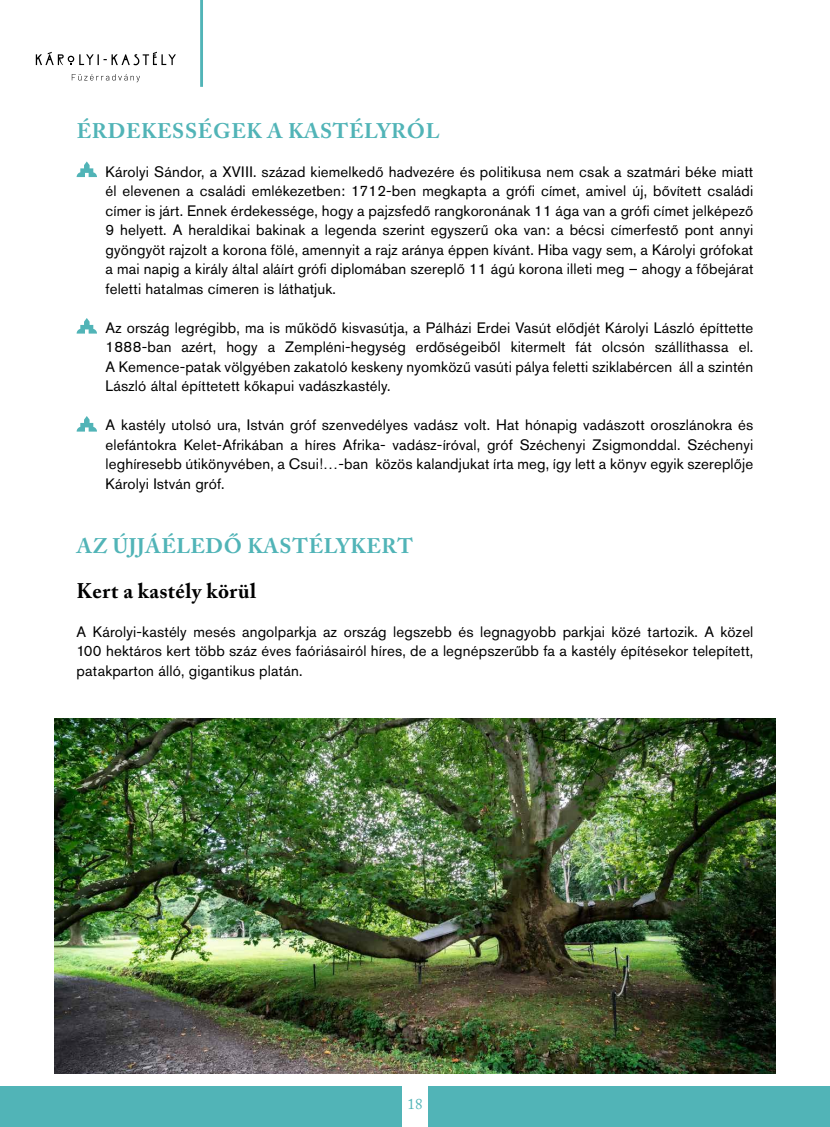
<style>
.page{position:relative;width:830px;height:1127px;background:#fff}
.page>*{position:absolute;margin:0;border:0;box-sizing:border-box;transform-origin:0 0}
.t1{font:700 21px "Adobe Caslon Pro";letter-spacing:.035em;color:#51b4b7}
.t2{font:700 21px "Adobe Caslon Pro";letter-spacing:.02em;color:#000}
.t3{font:15px/19.5px "Akzidenz Grotesk Pro";letter-spacing:.01em;color:#000;text-align:justify}
.t4{font:15px "Adobe Caslon Pro";color:#51b4b7}
</style>
<div class="page">
<svg style="left:77px;top:161px;width:20px;height:16px"></svg>
<svg style="left:77px;top:318px;width:20px;height:16px"></svg>
<svg style="left:77px;top:416px;width:20px;height:16px"></svg>
<img style="left:54px;top:718px;width:721px;height:356px">
<div style="left:0;top:1086px;width:829px;height:41px;background:#51b4b7"></div>
<div style="left:402px;top:1084px;width:25px;height:43px;background:#fff"></div>
<hr style="left:200px;top:0;width:3px;height:87px;background:#51b4b7">
<svg style="left:72px;top:74px;width:68px;height:8px"></svg>
<svg style="left:36px;top:52px;width:140px;height:13px"></svg>
<h1 class="t1" style="left:77px;top:118px;width:364px">ÉRDEKESSÉGEK A KASTÉLYRÓL</h1>
<p class="t3" style="left:105px;top:162px;width:649px">Károlyi Sándor, a XVIII. század kiemelkedő hadvezére és politikusa nem csak a szatmári béke miatt él elevenen a családi emlékezetben: 1712-ben megkapta a grófi címet, amivel új, bővített családi címer is járt. Ennek érdekessége, hogy a pajzsfedő rangkoronának 11 ága van a grófi címet jelképező 9 helyett. A heraldikai bakinak a legenda szerint egyszerű oka van: a bécsi címerfestő pont annyi gyöngyöt rajzolt a korona fölé, amennyit a rajz aránya éppen kívánt. Hiba vagy sem, a Károlyi grófokat a mai napig a király által aláírt grófi diplomában szereplő 11 ágú korona illeti meg – ahogy a főbejárat feletti hatalmas címeren is láthatjuk.</p>
<p class="t3" style="left:105px;top:318px;width:649px">Az ország legrégibb, ma is működő kisvasútja, a Pálházi Erdei Vasút elődjét Károlyi László építtette 1888-ban azért, hogy a Zempléni-hegység erdőségeiből kitermelt fát olcsón szállíthassa el.<br>A Kemence-patak völgyében zakatoló keskeny nyomközű vasúti pálya feletti sziklabércen áll a szintén László által építtetett kőkapui vadászkastély.</p>
<p class="t3" style="left:105px;top:415px;width:649px">A kastély utolsó ura, István gróf szenvedélyes vadász volt. Hat hónapig vadászott oroszlánokra és elefántokra Kelet-Afrikában a híres Afrika- vadász-íróval, gróf Széchenyi Zsigmonddal. Széchenyi leghíresebb útikönyvében, a Csui!…-ban közös kalandjukat írta meg, így lett a könyv egyik szereplője Károlyi István gróf.</p>
<h1 class="t1" style="left:77px;top:533px;width:337px">AZ ÚJJÁÉLEDŐ KASTÉLYKERT</h1>
<h1 class="t2" style="left:77px;top:578px;width:181px">Kert a kastély körül</h1>
<p class="t3" style="left:77px;top:622px;width:678px">A Károlyi-kastély mesés angolparkja az ország legszebb és legnagyobb parkjai közé tartozik. A közel 100 hektáros kert több száz éves faóriásairól híres, de a legnépszerűbb fa a kastély építésekor telepített, patakparton álló, gigantikus platán.</p>
<p class="t4" style="left:407px;top:1095px;width:16px">18</p>
</div>
